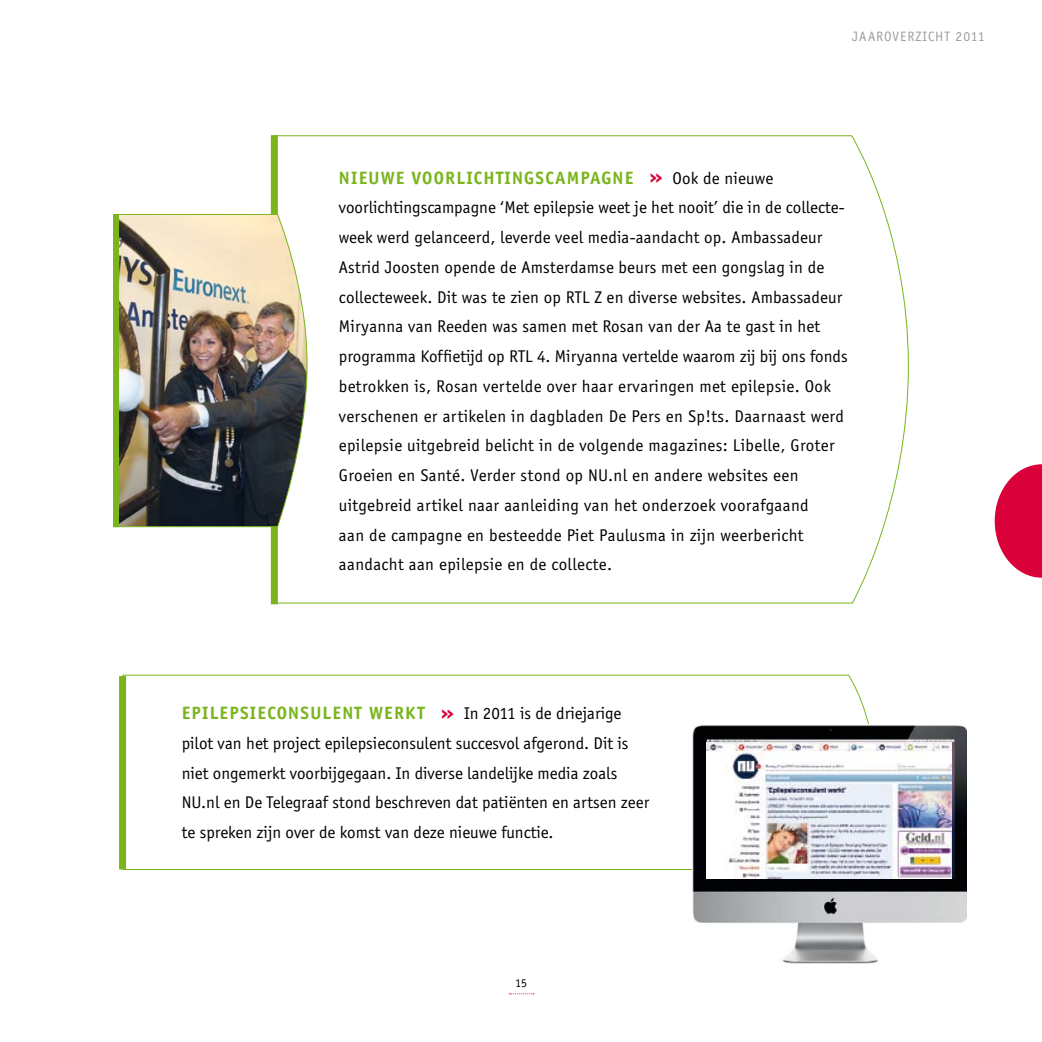
<style>
.page{position:relative;width:1042px;height:1042px;background:#fff}
.page>*{position:absolute;margin:0;border:0;box-sizing:border-box;transform-origin:0 0}
.t1{font:700 18.38px "Officina Sans";letter-spacing:.07em;color:#7ab51d}
.t2{font:17.5px/29.8px "Officina Sans";letter-spacing:.01em;color:#000}
.t3{font:14px "Officina Sans";letter-spacing:.07em;color:#9c9e9f}
.t4{font:12.25px "Officina Sans";color:#000}
.s1{font-family:"Verdana";color:#da0039}
.s2{font-weight:400;font-size:17.5px;color:#000}
.s3{font-weight:700;font-size:18.38px;color:#7ab51d}
.s4{font-family:"Verdana";font-weight:700;font-size:18.38px;color:#da0039}
</style>
<div class="page">
<svg style="left:509px;top:993px;width:25px;height:1px"></svg>
<svg style="left:278px;top:135px;width:631px;height:469px"></svg>
<div style="left:271px;top:135px;width:7px;height:469px;background:#7ab51d"></div>
<img style="left:119px;top:214px;width:189px;height:313px">
<div style="left:113px;top:214px;width:6px;height:313px;background:#7ab51d"></div>
<svg style="left:122px;top:674px;width:747px;height:196px"></svg>
<div style="left:119px;top:676px;width:7px;height:193px;background:#7ab51d"></div>
<img style="left:692px;top:724px;width:274px;height:239px">
<img style="left:707px;top:742px;width:245px;height:136px">
<svg style="left:994px;top:464px;width:48px;height:114px"></svg>
<p class="t3" style="left:852px;top:29px;width:134px">jaaroverzicht 2011</p>
<p class="t1" style="left:339px;top:166px;width:85px">NIEUWE VOOR</p>
<p class="t1" style="left:456px;top:166px;width:20px">LICHTI</p>
<p class="t1" style="left:512px;top:166px;width:263px">NGSCAMPAGNE <span class="s1">»</span> <span class="s2">Ook de nieuwe</span></p>
<p class="t2" style="left:339px;top:193px;width:510px">voorlichtingscampagne ‘Met epilepsie weet je het nooit’ die in de collecte&shy;week werd gelanceerd, leverde veel media-aandacht op. Ambassadeur Astrid Joosten opende de Amsterdamse beurs met een gongslag in de collecteweek. Dit was te zien op RTL Z en diverse websites. Ambassadeur Miryanna van Reeden was samen met Rosan van der Aa te gast in het programma Koffietijd op RTL 4. Miryanna vertelde waarom zij bij ons fonds betrokken is, Rosan vertelde over haar ervaringen met epilepsie. Ook verschenen er artikelen in dagbladen De Pers en Sp!ts. Daarnaast werd epilepsie uitgebreid belicht in de volgende magazines: Libelle, Groter Groeien en Santé. Verder stond op NU.nl en andere websites een uitgebreid artikel naar aanleiding van het onderzoek voorafgaand<br>aan de campagne en besteedde Piet Paulusma in zijn weerbericht aandacht aan epilepsie en de collecte.</p>
<p class="t1" style="left:182px;top:702px;width:79px">EPILEPSIECO</p>
<p class="t2" style="left:182px;top:698px;width:469px;text-indent:107px"><span class="s3">NSULE NT WER KT</span> <span class="s4">»</span> In 2011 is de driejarige pilot van het project epilepsieconsulent succesvol afgerond. Dit is niet ongemerkt voorbijgegaan. In diverse landelijke media zoals NU.nl en De Telegraaf stond beschreven dat patiënten en artsen zeer te spreken zijn over de komst van deze nieuwe functie.</p>
<p class="t4" style="left:515px;top:976px;width:13px">15</p>
</div>
